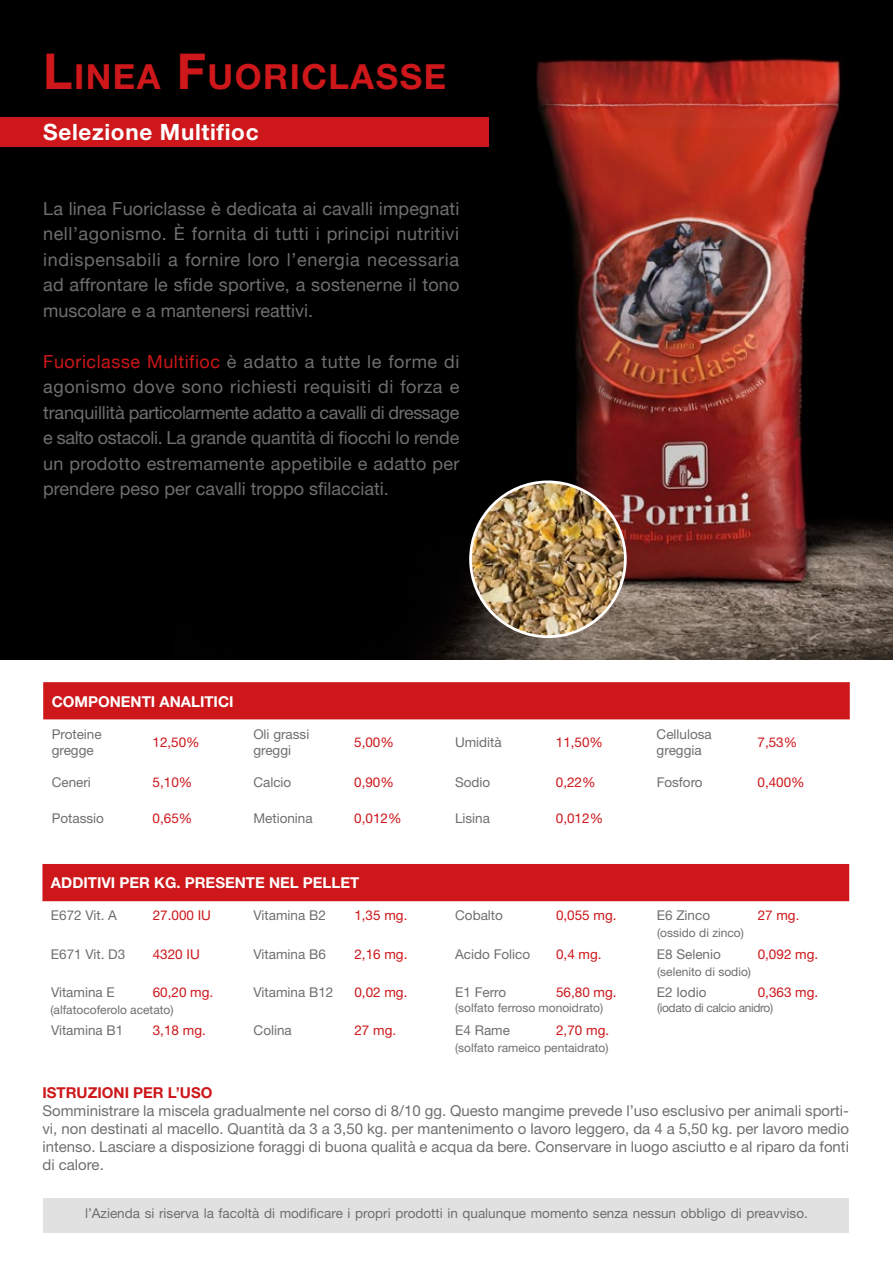
<style>
.page{position:relative;width:893px;height:1263px;background:#fff}
.page>*{position:absolute;margin:0;border:0;box-sizing:border-box;transform-origin:0 0}
.t1{font:700 34.65px "Helvetica Neue";letter-spacing:.045em;color:#cd171a}
.t2{font:700 22.5px "Helvetica Neue";letter-spacing:.03em;color:#fff}
.t3{font:18px/25.5px "Helvetica Neue";color:#706f6f;text-align:justify}
.t4{font:18px/25.5px "Helvetica Neue";color:#706f6f;text-align:justify}
.t5{font:15px/18px "Helvetica Neue";color:#706f6f;text-align:justify}
.t6{font:700 15px "Helvetica Neue";color:#fff}
.t7{font:700 15px "Helvetica Neue";color:#cd171a}
.t8{font:13.5px/16.2px "Helvetica Neue";color:#706f6f}
.t9{font:13.5px "Helvetica Neue";color:#cd171a}
.t10{font:12px "Helvetica Neue";color:#706f6f}
.t11{font:12px "Helvetica Neue";letter-spacing:-.03em;color:#706f6f}
.s1{font-size:49.5px}
.s2{color:#cd171a}
</style>
<div class="page">
<img style="left:0;top:0;width:893px;height:659px">
<div style="left:0;top:118px;width:489px;height:29px;background:#cd171a"></div>
<div style="left:43px;top:1198px;width:806px;height:34px;background:#e1e1e1"></div>
<img style="left:470px;top:482px;width:155px;height:155px;border-radius:77px">
<div style="left:469px;top:480px;width:158px;height:158px;border:3px solid #fff;border-radius:50%"></div>
<div style="left:43px;top:682px;width:807px;height:37px;background:#cd171a"></div>
<div style="left:42px;top:864px;width:807px;height:37px;background:#cd171a"></div>
<h1 class="t1" style="left:43px;top:55px;width:404px"><span class="s1">L</span>INEA <span class="s1">F</span>UORICLASSE</h1>
<h2 class="t2" style="left:43px;top:118px;width:217px">SELEZIONE MULTIFIOC</h2>
<p class="t4" style="left:43px;top:195px;width:418px">La linea Fuoriclasse è dedicata ai cavalli impegnati nell’agonismo. è fornita di tutti i principi nutritivi indispensabili a fornire loro l’energia necessaria ad affrontare le sfide sportive, a sostenerne il tono muscolare e a mantenersi reattivi.</p>
<p class="t3" style="left:43px;top:348px;width:418px"><span class="s2">Fuoriclasse Multifioc</span> è adatto a tutte le forme di agonismo dove sono richiesti requisiti di forza e tranquillità particolarmente adatto a cavalli di dressage e salto ostacoli. La grande quantità di fiocchi lo rende un prodotto estremamente appetibile e adatto per prendere peso per cavalli troppo sfilacciati.</p>
<p class="t6" style="left:52px;top:692px;width:48px">COMPONENT</p>
<p class="t6" style="left:151px;top:692px;width:84px">I ANALITICI</p>
<p class="t8" style="left:52px;top:725px;width:52px">Proteine gregge</p>
<p class="t9" style="left:153px;top:734px;width:49px">12,50%</p>
<p class="t8" style="left:253px;top:725px;width:57px">Oli grassi greggi</p>
<p class="t9" style="left:354px;top:734px;width:41px">5,00%</p>
<p class="t8" style="left:455px;top:733px;width:48px">Umidità</p>
<p class="t9" style="left:556px;top:734px;width:49px">11,50%</p>
<p class="t8" style="left:657px;top:725px;width:57px">Cellulosa greggia</p>
<p class="t9" style="left:757px;top:734px;width:41px">7,53%</p>
<p class="t8" style="left:52px;top:774px;width:41px">Ceneri</p>
<p class="t9" style="left:153px;top:774px;width:41px">5,10%</p>
<p class="t8" style="left:253px;top:774px;width:39px">Calcio</p>
<p class="t9" style="left:354px;top:774px;width:41px">0,90%</p>
<p class="t8" style="left:455px;top:774px;width:37px">Sodio</p>
<p class="t9" style="left:556px;top:774px;width:41px">0,22%</p>
<p class="t8" style="left:657px;top:774px;width:47px">Fosforo</p>
<p class="t9" style="left:757px;top:774px;width:49px">0,400%</p>
<p class="t8" style="left:52px;top:810px;width:54px">Potassio</p>
<p class="t9" style="left:153px;top:810px;width:41px">0,65%</p>
<p class="t8" style="left:253px;top:810px;width:61px">Metionina</p>
<p class="t9" style="left:354px;top:810px;width:49px">0,012%</p>
<p class="t8" style="left:455px;top:810px;width:37px">Lisina</p>
<p class="t9" style="left:556px;top:810px;width:49px">0,012%</p>
<p class="t6" style="left:51px;top:874px;width:80px">ADDITIVI PER</p>
<p class="t6" style="left:154px;top:874px;width:42px">KG. PRE</p>
<p class="t6" style="left:215px;top:874px;width:21px">SENTE</p>
<p class="t6" style="left:269px;top:874px;width:11px">NEL</p>
<p class="t6" style="left:303px;top:874px;width:11px">PELLET</p>
<p class="t8" style="left:51px;top:907px;width:68px">E672 Vit. A</p>
<p class="t9" style="left:153px;top:907px;width:60px">27.000 IU</p>
<p class="t8" style="left:254px;top:907px;width:74px">Vitamina B2</p>
<p class="t9" style="left:354px;top:907px;width:55px">1,35 mg.</p>
<p class="t8" style="left:455px;top:907px;width:49px">Cobalto</p>
<p class="t9" style="left:556px;top:907px;width:62px">0,055 mg.</p>
<p class="t8" style="left:657px;top:907px;width:55px">E6 Zinco</p>
<p class="t9" style="left:758px;top:907px;width:43px">27 mg.</p>
<p class="t8" style="left:51px;top:945px;width:76px">E671 Vit. D3</p>
<p class="t9" style="left:153px;top:946px;width:49px">4320 IU</p>
<p class="t8" style="left:254px;top:945px;width:74px">Vitamina B6</p>
<p class="t9" style="left:354px;top:946px;width:55px">2,16 mg.</p>
<p class="t8" style="left:455px;top:945px;width:76px">Acido Folico</p>
<p class="t9" style="left:556px;top:946px;width:47px">0,4 mg.</p>
<p class="t8" style="left:657px;top:945px;width:66px">E8 Selenio</p>
<p class="t9" style="left:758px;top:946px;width:62px">0,092 mg.</p>
<p class="t8" style="left:51px;top:984px;width:65px">Vitamina E</p>
<p class="t9" style="left:153px;top:984px;width:62px">60,20 mg.</p>
<p class="t8" style="left:254px;top:984px;width:81px">Vitamina B12</p>
<p class="t9" style="left:354px;top:984px;width:55px">0,02 mg.</p>
<p class="t8" style="left:455px;top:984px;width:53px">E1 Ferro</p>
<p class="t9" style="left:556px;top:984px;width:62px">56,80 mg.</p>
<p class="t8" style="left:657px;top:984px;width:51px">E2 Iodio</p>
<p class="t9" style="left:758px;top:984px;width:62px">0,363 mg.</p>
<p class="t8" style="left:51px;top:1022px;width:74px">Vitamina B1</p>
<p class="t9" style="left:153px;top:1022px;width:55px">3,18 mg.</p>
<p class="t8" style="left:254px;top:1022px;width:40px">Colina</p>
<p class="t9" style="left:354px;top:1022px;width:43px">27 mg.</p>
<p class="t8" style="left:455px;top:1022px;width:56px">E4 Rame</p>
<p class="t9" style="left:556px;top:1022px;width:55px">2,70 mg.</p>
<p class="t10" style="left:657px;top:926px;width:88px">(ossido di zinco)</p>
<p class="t10" style="left:657px;top:964px;width:95px">(selenito di sodio)</p>
<p class="t10" style="left:51px;top:1002px;width:125px">(alfatocoferolo acetato)</p>
<p class="t10" style="left:455px;top:1001px;width:150px">(solfato ferroso monoidrato)</p>
<p class="t11" style="left:657px;top:1001px;width:118px">(iodato di calcio anidro)</p>
<p class="t10" style="left:455px;top:1041px;width:155px">(solfato rameico pentaidrato)</p>
<p class="t7" style="left:42px;top:1084px;width:171px">ISTRUZIONI PER L’USO</p>
<p class="t5" style="left:42px;top:1102px;width:808px">Somministrare la miscela gradualmente nel corso di 8/10 gg. Questo mangime prevede l’uso esclusivo per animali sporti&shy;vi, non destinati al macello. Quantità da 3 a 3,50 kg. per mantenimento o lavoro leggero, da 4 a 5,50 kg. per lavoro medio intenso. Lasciare a disposizione foraggi di buona qualità e acqua da bere. Conservare in luogo asciutto e al riparo da fonti di calore.</p>
<p class="t8" style="left:85px;top:1204px;width:724px">l’Azienda si riserva la facoltà di modificare i propri prodotti in qualunque momento senza nessun obbligo di preavviso.</p>
</div>
